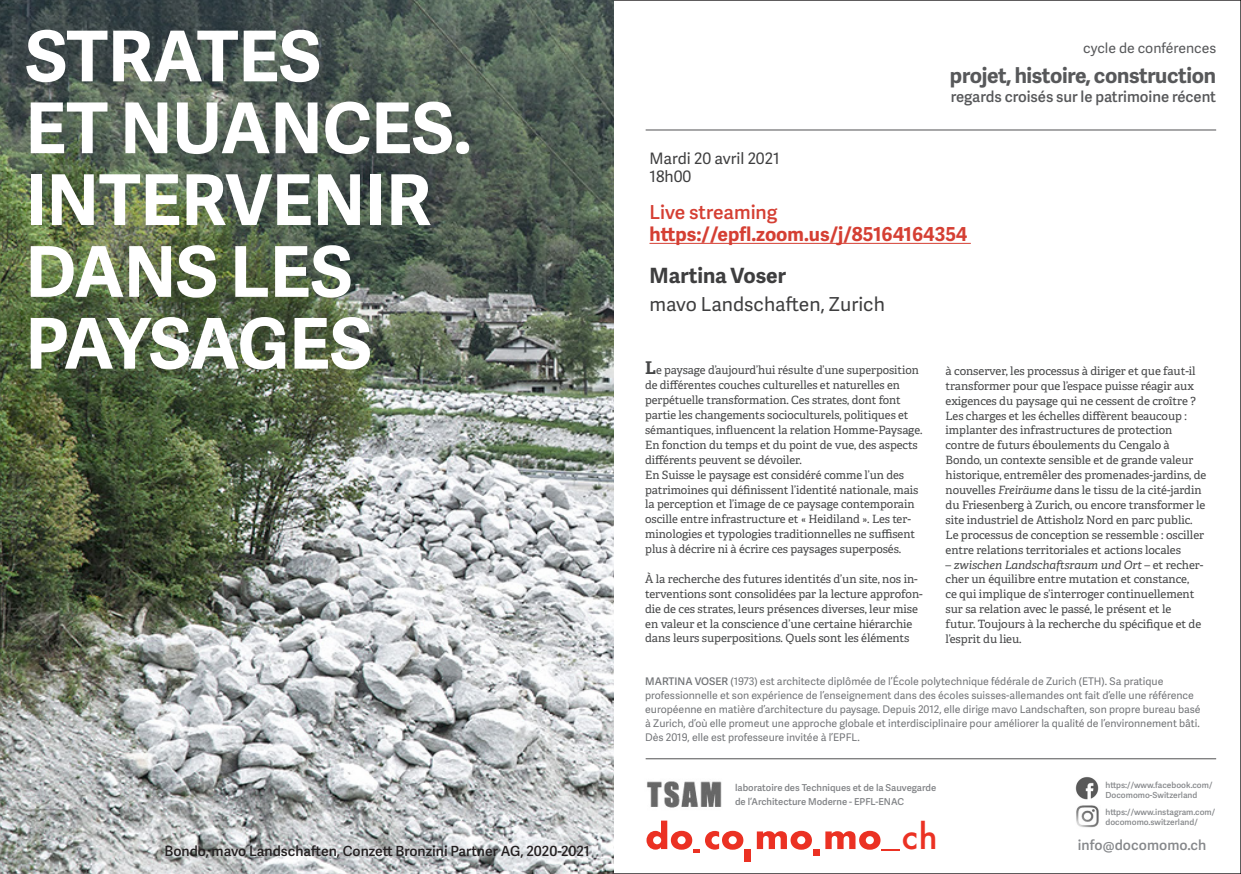
<style>
.page{position:relative;width:1241px;height:874px;background:#fff}
.page>*{position:absolute;margin:0;border:0;box-sizing:border-box;transform-origin:0 0}
.t1{font:700 70px/71.8px "Adelle Sans";color:#fff}
.t2{font:700 70px "Adelle Sans";letter-spacing:-.02em;color:#fff}
.t3{font:500 34.12px "Futura";color:#eb3123}
.t4{font:700 21px "Adelle Sans";letter-spacing:-.015em;color:#57585a}
.t5{font:700 21px "Adelle Sans";color:#3e3e3f}
.t6{font:700 19.25px "Adelle Sans";color:#d53f33}
.t7{font:19.25px "Adelle Sans";color:#3e3e3f}
.t8{font:19.25px "Adelle Sans Sb";color:#d53f33}
.t9{font:15.75px "Adelle Sans";color:#3e3e3f}
.t10{font:15.22px "Adelle Sans Sb";letter-spacing:-.005em;color:#57585a}
.t11{font:14px "Adelle Sans Sb";color:#231f20}
.t12{font:14px "Adelle Sans";color:#57585a}
.t13{font:14px "Adelle Sans Sb";letter-spacing:.005em;color:#86888b}
.t14{font:11.38px/14.9px "Adelle";letter-spacing:-.005em;color:#454647}
.t15{font:10.5px/14px "Adelle Sans";color:#727477}
.t16{font:9.45px/13.3px "Adelle Sans Sb";color:#818386}
.t17{font:8.4px/10px "Adelle Sans Sb";color:#86888b}
.s1{font-weight:700;font-size:17.5px}
.s2{font-style:italic}
.s3{font-family:"Adelle Sans Sb"}
</style>
<div class="page">
<img style="left:0;top:0;width:613px;height:873px">
<svg style="left:705px;top:830px;width:38px;height:19px"></svg>
<svg style="left:756px;top:830px;width:55px;height:19px"></svg>
<svg style="left:646px;top:820px;width:53px;height:31px"></svg>
<div style="left:744px;top:848px;width:6px;height:13px;background:#eb3123"></div>
<div style="left:812px;top:848px;width:7px;height:6px;background:#eb3123"></div>
<svg style="left:825px;top:830px;width:75px;height:20px"></svg>
<img style="left:647px;top:781px;width:75px;height:27px">
<hr style="left:649px;top:243px;width:321px;height:1px;background:#d53f33">
<hr style="left:645px;top:758px;width:570px;height:1px;background:#505052">
<hr style="left:645px;top:129px;width:570px;height:1px;background:#505052">
<img style="left:1075px;top:777px;width:24px;height:22px">
<img style="left:1076px;top:805px;width:23px;height:23px">
<p class="t1" style="left:26px;top:18px;width:297px">STRATES</p>
<p class="t1" style="left:26px;top:89px;width:447px">ET NUANCES.</p>
<p class="t1" style="left:26px;top:161px;width:407px">INTERVENIR<br>DANS LES</p>
<p class="t2" style="left:26px;top:292px;width:348px">PAYSAGES</p>
<p class="t11" style="left:165px;top:840px;width:426px">Bondo, mavo Landschaften, Conzett Bronzini Partner AG, 2020-2021</p>
<p class="t12" style="left:1082px;top:38px;width:134px">cycle de conférences</p>
<p class="t4" style="left:949px;top:60px;width:268px">projet, histoire, construction</p>
<p class="t10" style="left:950px;top:86px;width:267px">regards croisés sur le patrimoine récent</p>
<p class="t9" style="left:649px;top:147px;width:131px">Mardi 20 avril 2021</p>
<p class="t9" style="left:649px;top:165px;width:43px">18h00</p>
<p class="t8" style="left:649px;top:198px;width:129px">Live streaming</p>
<p class="t6" style="left:649px;top:220px;width:319px">https://epfl.zoom.us/j/85164164354</p>
<p class="t5" style="left:649px;top:260px;width:138px">Martina Voser</p>
<p class="t7" style="left:649px;top:290px;width:237px">mavo Landschaften, Zurich</p>
<p class="t14" style="left:645px;top:362px;width:279px"><span class="s1">L</span>e paysage d’aujourd’hui résulte d’une superposition de différentes couches culturelles et naturelles en perpétuelle transformation. Ces strates, dont font partie les changements socioculturels, politiques et sémantiques, influencent la relation Homme-Paysage.<br>En fonction du temps et du point de vue, des aspects différents peuvent se dévoiler.</p>
<p class="t14" style="left:645px;top:466px;width:275px">En Suisse le paysage est considéré comme l’un des patrimoines qui définissent l’identité nationale, mais la perception et l’image de ce paysage contemporain oscille entre infrastructure et « Heidiland ». Les ter&shy;minologies et typologies traditionnelles ne suffisent plus à décrire ni à écrire ces paysages superposés.</p>
<p class="t14" style="left:645px;top:570px;width:279px">À la recherche des futures identités d’un site, nos in&shy;terventions sont consolidées par la lecture approfon&shy;die de ces strates, leurs présences diverses, leur mise en valeur et la conscience d’une certaine hiérarchie dans leurs superpositions. Quels sont les éléments</p>
<p class="t14" style="left:945px;top:363px;width:252px">à conserver, les processus à diriger et que faut-il transformer pour que l’espace puisse réagir aux exigences du paysage qui ne cessent de croître ?</p>
<p class="t14" style="left:945px;top:407px;width:243px">Les charges et les échelles diffèrent beaucoup :</p>
<p class="t14" style="left:945px;top:422px;width:262px">implanter des infrastructures de protection contre de futurs éboulements du Cengalo à Bondo, un contexte sensible et de grande valeur historique, entremêler des promenades-jardins, de nouvelles <span class="s2">Freiräume</span> dans le tissu de la cité-jardin du Friesenberg à Zurich, ou encore transformer le site industriel de Attisholz Nord en parc public.</p>
<p class="t14" style="left:945px;top:526px;width:260px">Le processus de conception se ressemble : osciller entre relations territoriales et actions locales</p>
<p class="t14" style="left:945px;top:556px;width:259px">– <span class="s2">zwischen Landschaftsraum und Ort</span> – et recher&shy;cher un équilibre entre mutation et constance,<br>ce qui implique de s’interroger continuellement sur sa relation avec le passé, le présent et le futur. Toujours à la recherche du spécifique et de l’esprit du lieu.</p>
<p class="t15" style="left:645px;top:673px;width:557px"><span class="s3">MARTINA VOSER</span> (1973) est architecte diplômée de l’École polytechnique fédérale de Zurich (ETH). Sa pratique professionnelle et son expérience de l’enseignement dans des écoles suisses-allemandes ont fait d’elle une référence européenne en matière d’architecture du paysage. Depuis 2012, elle dirige mavo Landschaften, son propre bureau basé à Zurich, d’où elle promeut une approche globale et interdisciplinaire pour améliorer la qualité de l’environnement bâti.<br>Dès 2019, elle est professeure invitée à l’EPFL.</p>
<p class="t16" style="left:735px;top:780px;width:203px">laboratoire des Techniques et de la Sauvegarde de l’Architecture Moderne - EPFL-ENAC</p>
<p class="t3" style="left:901px;top:812px;width:38px">ch</p>
<p class="t17" style="left:1105px;top:779px;width:108px">https://www.facebook.com/<br>Docomomo-Switzerland</p>
<p class="t17" style="left:1105px;top:806px;width:111px">https://www.instagram.com/ docomomo.switzerland/</p>
<p class="t13" style="left:1077px;top:834px;width:130px">info@docomomo.ch</p>
</div>
